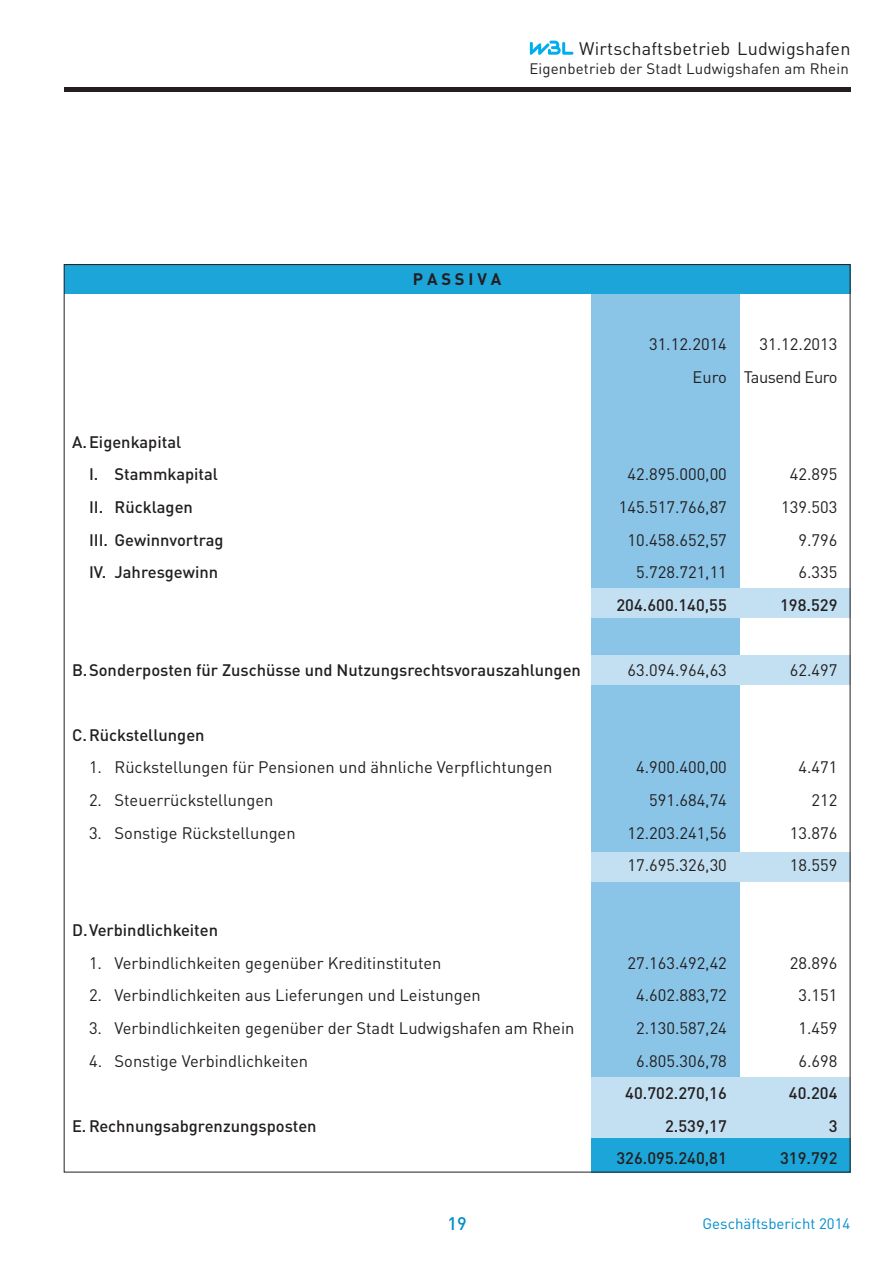
<style>
.page{position:relative;width:893px;height:1263px;background:#fff}
.page>*{position:absolute;margin:0;border:0;box-sizing:border-box;transform-origin:0 0}
.t1{font:18px "DIN Offc";letter-spacing:.01em;color:#231f20}
.t2{font:500 18px "DIN Offc";color:#008ecc}
.t3{font:16.5px "DIN Offc";color:#231f20}
.t4{font:500 16.5px/32.5px "DIN Offc";color:#231f20}
.t5{font:16.5px/32.5px "DIN Offc";letter-spacing:-.03em;color:#231f20;text-align:right}
.t6{font:700 16.5px "DIN Offc";letter-spacing:.23em;color:#231f20}
.t7{font:15px "DIN Offc";letter-spacing:.01em;color:#231f20}
.t8{font:15px "DIN Offc";color:#008ecc}
.s1{color:#fff}
</style>
<div class="page">
<div style="left:591px;top:286px;width:149px;height:886px;background:#8ac5e8"></div>
<hr style="left:64px;top:87px;width:786px;height:4px;background:#231f20">
<svg style="left:530px;top:41px;width:43px;height:14px"></svg>
<div style="left:64px;top:264px;width:786px;height:29px;background:#1ca5d8"></div>
<div style="left:591px;top:588px;width:259px;height:29px;background:#c3e0f2"></div>
<div style="left:591px;top:655px;width:259px;height:30px;background:#c3e0f2"></div>
<div style="left:591px;top:1077px;width:259px;height:31px;background:#c3e0f2"></div>
<div style="left:591px;top:1108px;width:259px;height:30px;background:#c3e0f2"></div>
<div style="left:591px;top:852px;width:259px;height:30px;background:#c3e0f2"></div>
<div style="left:591px;top:1138px;width:259px;height:34px;background:#1ca5d8"></div>
<p class="t4" style="left:89px;top:425px;width:131px;text-indent:-17px">A.Eigenkapital<br>I. Stammkapital</p>
<p class="t1" style="left:529px;top:37px;width:323px"><span class="s1">WBL</span> Wirtschaftsbetrieb Ludwigshafen</p>
<p class="t7" style="left:529px;top:59px;width:321px">Eigenbetrieb der Stadt Ludwigshafen am Rhein</p>
<p class="t6" style="left:413px;top:268px;width:90px">PASSIVA</p>
<p class="t3" style="left:649px;top:334px;width:79px">31.12.2014</p>
<p class="t5" style="left:692px;top:328px;width:146px">31.12.2013<br>Euro Tausend Euro</p>
<p class="t3" style="left:627px;top:464px;width:101px">42.895.000,00</p>
<p class="t3" style="left:790px;top:464px;width:49px">42.895</p>
<p class="t4" style="left:89px;top:490px;width:105px">II. Rücklagen</p>
<p class="t3" style="left:619px;top:497px;width:110px">145.517.766,87</p>
<p class="t3" style="left:781px;top:497px;width:58px">139.503</p>
<p class="t4" style="left:89px;top:523px;width:136px">III. Gewinnvortrag</p>
<p class="t3" style="left:627px;top:529px;width:101px">10.458.652,57</p>
<p class="t3" style="left:798px;top:529px;width:40px">9.796</p>
<p class="t4" style="left:89px;top:555px;width:131px">IV. Jahresgewinn</p>
<p class="t3" style="left:636px;top:562px;width:92px">5.728.721,11</p>
<p class="t3" style="left:798px;top:562px;width:40px">6.335</p>
<p class="t4" style="left:616px;top:588px;width:112px">204.600.140,55</p>
<p class="t4" style="left:780px;top:588px;width:59px">198.529</p>
<p class="t4" style="left:72px;top:653px;width:510px">B.Sonderposten für Zuschüsse und Nutzungsrechtsvorauszahlungen</p>
<p class="t3" style="left:627px;top:659px;width:101px">63.094.964,63</p>
<p class="t3" style="left:790px;top:659px;width:49px">62.497</p>
<p class="t4" style="left:72px;top:718px;width:134px">C.Rückstellungen</p>
<p class="t3" style="left:89px;top:757px;width:465px">1. Rückstellungen für Pensionen und ähnliche Verpflichtungen</p>
<p class="t3" style="left:636px;top:757px;width:92px">4.900.400,00</p>
<p class="t3" style="left:798px;top:757px;width:40px">4.471</p>
<p class="t3" style="left:89px;top:790px;width:186px">2. Steuerrückstellungen</p>
<p class="t3" style="left:649px;top:790px;width:79px">591.684,74</p>
<p class="t3" style="left:812px;top:790px;width:27px">212</p>
<p class="t3" style="left:89px;top:822px;width:208px">3. Sonstige Rückstellungen</p>
<p class="t3" style="left:627px;top:822px;width:101px">12.203.241,56</p>
<p class="t3" style="left:790px;top:822px;width:49px">13.876</p>
<p class="t3" style="left:627px;top:855px;width:101px">17.695.326,30</p>
<p class="t3" style="left:790px;top:855px;width:49px">18.559</p>
<p class="t4" style="left:72px;top:913px;width:148px">D.Verbindlichkeiten</p>
<p class="t3" style="left:89px;top:952px;width:354px">1. Verbindlichkeiten gegenüber Kreditinstituten</p>
<p class="t3" style="left:627px;top:952px;width:101px">27.163.492,42</p>
<p class="t3" style="left:790px;top:952px;width:49px">28.896</p>
<p class="t3" style="left:89px;top:985px;width:393px">2. Verbindlichkeiten aus Lieferungen und Leistungen</p>
<p class="t3" style="left:636px;top:985px;width:92px">4.602.883,72</p>
<p class="t3" style="left:798px;top:985px;width:40px">3.151</p>
<p class="t3" style="left:89px;top:1018px;width:487px">3. Verbindlichkeiten gegenüber der Stadt Ludwigshafen am Rhein</p>
<p class="t3" style="left:636px;top:1018px;width:92px">2.130.587,24</p>
<p class="t3" style="left:798px;top:1018px;width:40px">1.459</p>
<p class="t3" style="left:89px;top:1050px;width:221px">4. Sonstige Verbindlichkeiten</p>
<p class="t3" style="left:636px;top:1050px;width:92px">6.805.306,78</p>
<p class="t3" style="left:798px;top:1050px;width:40px">6.698</p>
<p class="t4" style="left:625px;top:1076px;width:103px">40.702.270,16</p>
<p class="t4" style="left:789px;top:1076px;width:50px">40.204</p>
<p class="t4" style="left:72px;top:1109px;width:246px">E.Rechnungsabgrenzungsposten</p>
<p class="t4" style="left:665px;top:1109px;width:63px">2.539,17</p>
<p class="t4" style="left:829px;top:1109px;width:10px">3</p>
<p class="t4" style="left:616px;top:1141px;width:112px">326.095.240,81</p>
<p class="t4" style="left:780px;top:1141px;width:59px">319.792</p>
<p class="t2" style="left:447px;top:1212px;width:21px">19</p>
<p class="t8" style="left:702px;top:1214px;width:149px">Geschäftsbericht 2014</p>
</div>
